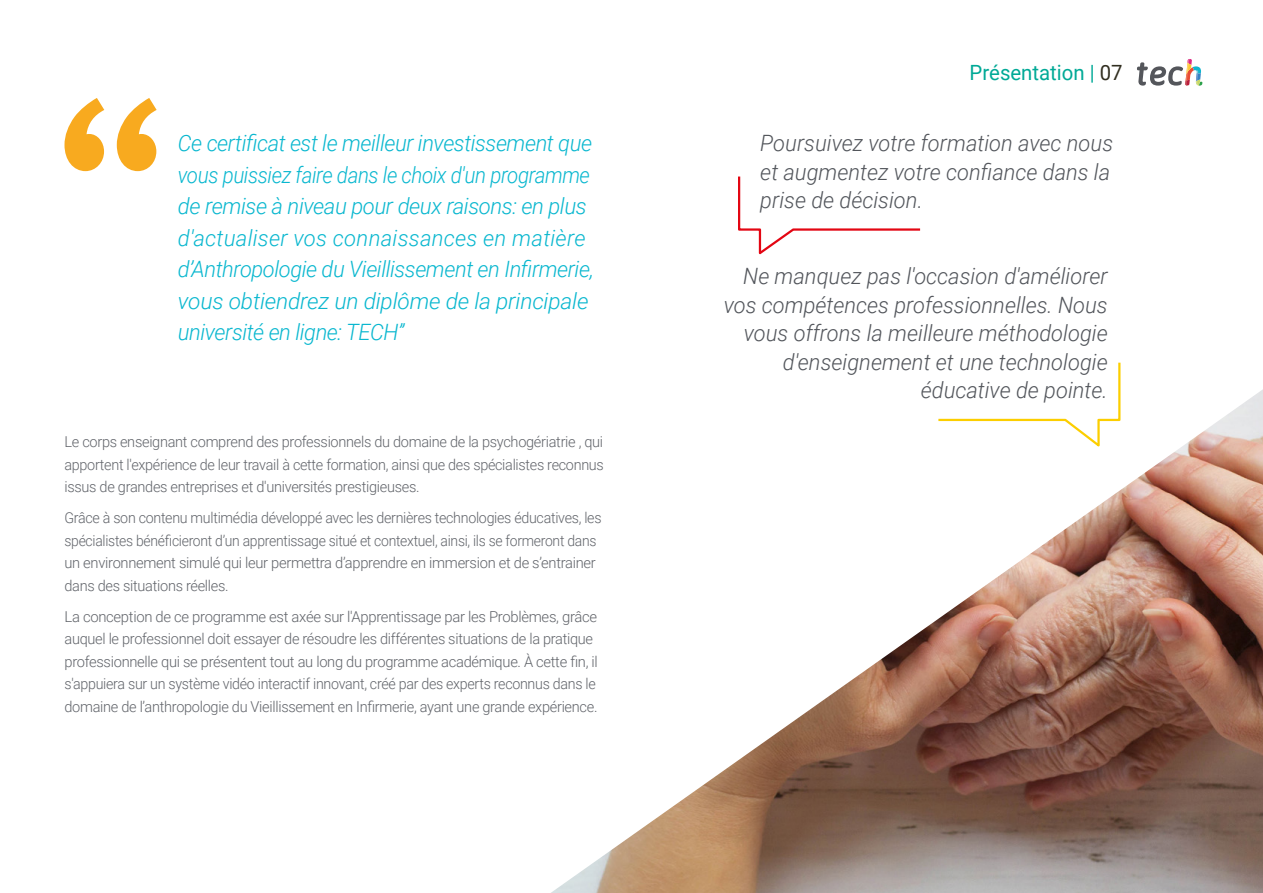
<style>
.page{position:relative;width:1263px;height:893px;background:#fff}
.page>*{position:absolute;margin:0;border:0;box-sizing:border-box;transform-origin:0 0}
.t1{font:italic 300 22.5px/31.5px "Roboto";letter-spacing:-.02em;color:#09b7cf}
.t2{font:italic 300 22.5px/28.5px "Roboto";color:#52555b}
.t3{font:21px "Roboto";color:#00a996}
.t4{font:300 15px/22.5px "Roboto";letter-spacing:-.02em;color:#61646a;text-align:justify}
.t5{font:300 15px/22.5px "Roboto";letter-spacing:-.02em;color:#61646a;scale:.95 1}
.s1{color:#00a997}
.s2{color:#312e20}
</style>
<div class="page">
<svg style="left:64px;top:98px;width:93px;height:73px"></svg>
<svg style="left:738px;top:176px;width:183px;height:79px"></svg>
<img style="left:551px;top:389px;width:712px;height:504px">
<svg style="left:1137px;top:59px;width:65px;height:27px"></svg>
<svg style="left:936px;top:362px;width:186px;height:88px"></svg>
<h2 class="t3" style="left:970px;top:57px;width:155px">Présentation <span class="s1">|</span> <span class="s2">07</span></h2>
<p class="t1" style="left:178px;top:127px;width:417px">Ce certificat est le meilleur investissement que vous puissiez faire dans le choix d'un programme de remise à niveau pour deux raisons: en plus d'actualiser vos connaissances en matière d’Anthropologie du Vieillissement en Infirmerie, vous obtiendrez un diplôme de la principale université en ligne: TECH’’</p>
<h1 class="t2" style="left:760px;top:128px;width:354px">Poursuivez votre formation avec nous et augmentez votre confiance dans la prise de décision.</h1>
<h1 class="t2" style="left:724px;top:261px;width:386px;text-align:right">Ne manquez pas l'occasion d'améliorer vos compétences professionnelles. Nous vous offrons la meilleure méthodologie d'enseignement et une technologie éducative de pointe.</h1>
<p class="t4" style="left:64px;top:430px;width:541px">Le corps enseignant comprend des professionnels du domaine de la psychogériatrie , qui apportent l'expérience de leur travail à cette formation, ainsi que des spécialistes reconnus issus de grandes entreprises et d'universités prestigieuses.</p>
<p class="t5" style="left:64px;top:506px;width:567px">Grâce à son contenu multimédia développé avec les dernières technologies éducatives, les spécialistes bénéficieront d’un apprentissage situé et contextuel, ainsi, ils se formeront dans un environnement simulé qui leur permettra d’apprendre en immersion et de s’entrainer dans des situations réelles.</p>
<p class="t4" style="left:64px;top:604px;width:535px;text-align:left">La conception de ce programme est axée sur l'Apprentissage par les Problèmes, grâce auquel le professionnel doit essayer de résoudre les différentes situations de la pratique professionnelle qui se présentent tout au long du programme académique. À cette fin, il s'appuiera sur un système vidéo interactif innovant, créé par des experts reconnus dans le domaine de l’anthropologie du Vieillissement en Infirmerie, ayant une grande expérience.</p>
</div>
